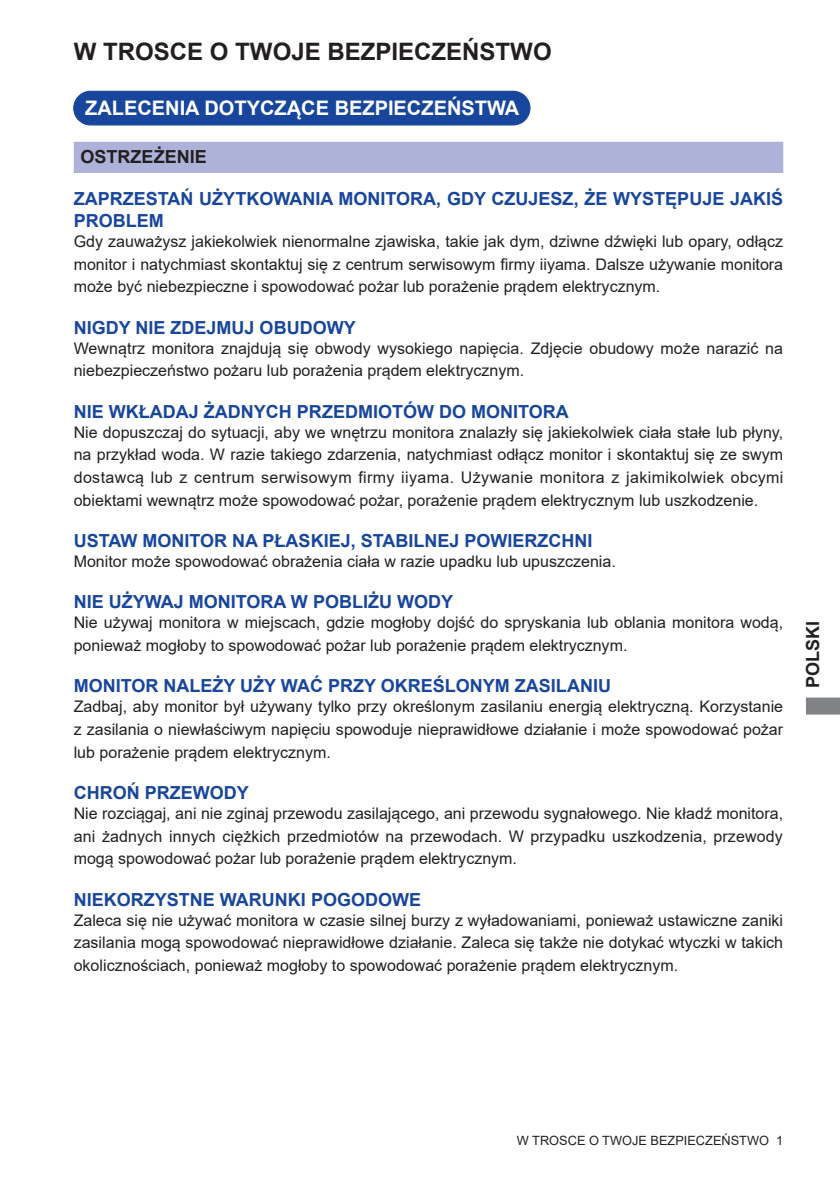
<style>
.page{position:relative;width:840px;height:1191px;background:#fff}
.page>*{position:absolute;margin:0;border:0;box-sizing:border-box;transform-origin:0 0}
.t1{font:700 24px "Arial";color:#231f20}
.t2{font:700 20px "Arial";color:#fff}
.t3{font:700 18px/21.6px "Arial";color:#18469d}
.t4{font:700 18px "Arial";color:#231f20}
.t5{font:16px/22.6px "Arial";color:#231f20;text-align:justify}
.t6{font:12.8px "Arial";color:#231f20}
</style>
<div class="page">
<svg style="left:806px;top:697px;width:33px;height:17px"></svg>
<div style="left:74px;top:142px;width:708px;height:31px;background:#aeb2d8"></div>
<div style="left:74px;top:91px;width:455px;height:34px;background:#18469d;border-radius:17px"></div>
<div style="left:73px;top:91px;width:457px;height:34px;border:1px solid #18469d;border-radius:17px"></div>
<h1 class="t1" style="left:74px;top:35px;width:479px">W TROSCE O TWOJE BEZPIECZEŃSTWO</h1>
<p class="t2" style="left:85px;top:94px;width:435px">ZALECENIA DOTYCZĄCE BEZPIECZEŃSTWA</p>
<p class="t4" style="left:80px;top:144px;width:128px">OSTRZEŻENIE</p>
<p class="t3" style="left:74px;top:188px;width:710px">ZAPRZESTAŃ UŻYTKOWANIA MONITORA, GDY CZUJESZ, ŻE WYSTĘPUJE JAKIŚ<br>PROBLEM</p>
<p class="t5" style="left:74px;top:230px;width:710px">Gdy zauważysz jakiekolwiek nienormalne zjawiska, takie jak dym, dziwne dźwięki lub opary, odłącz monitor i natychmiast skontaktuj się z centrum serwisowym firmy iiyama. Dalsze używanie monitora może być niebezpieczne i spowodować pożar lub porażenie prądem elektrycznym.</p>
<p class="t3" style="left:74px;top:317px;width:283px">NIGDY NIE ZDEJMUJ OBUDOWY</p>
<p class="t5" style="left:74px;top:336px;width:710px">Wewnątrz monitora znajdują się obwody wysokiego napięcia. Zdjęcie obudowy może narazić na niebezpieczeństwo pożaru lub porażenia prądem elektrycznym.</p>
<p class="t3" style="left:74px;top:401px;width:496px">NIE WKŁADAJ ŻADNYCH PRZEDMIOTÓW DO MONITORA</p>
<p class="t5" style="left:74px;top:420px;width:710px">Nie dopuszczaj do sytuacji, aby we wnętrzu monitora znalazły się jakiekolwiek ciała stałe lub płyny, na przykład woda. W razie takiego zdarzenia, natychmiast odłącz monitor i skontaktuj się ze swym dostawcą lub z centrum serwisowym firmy iiyama. Używanie monitora z jakimikolwiek obcymi obiektami wewnątrz może spowodować pożar, porażenie prądem elektrycznym lub uszkodzenie.</p>
<p class="t3" style="left:74px;top:530px;width:520px">USTAW MONITOR NA PŁASKIEJ, STABILNEJ POWIERZCHNI</p>
<p class="t5" style="left:74px;top:550px;width:543px">Monitor może spowodować obrażenia ciała w razie upadku lub upuszczenia.</p>
<p class="t3" style="left:74px;top:591px;width:381px">NIE UŻYWAJ MONITORA W POBLIŻU WODY</p>
<p class="t5" style="left:74px;top:611px;width:710px">Nie używaj monitora w miejscach, gdzie mogłoby dojść do spryskania lub oblania monitora wodą, ponieważ mogłoby to spowodować pożar lub porażenie prądem elektrycznym.</p>
<p class="t3" style="left:74px;top:675px;width:538px">MONITOR NALEŻY UŻY WAĆ PRZY OKREŚLONYM ZASILANIU</p>
<p class="t5" style="left:74px;top:695px;width:710px">Zadbaj, aby monitor był używany tylko przy określonym zasilaniu energią elektryczną. Korzystanie z zasilania o niewłaściwym napięciu spowoduje nieprawidłowe działanie i może spowodować pożar lub porażenie prądem elektrycznym.</p>
<p class="t3" style="left:74px;top:782px;width:176px">CHROŃ PRZEWODY</p>
<p class="t5" style="left:74px;top:802px;width:710px">Nie rozciągaj, ani nie zginaj przewodu zasilającego, ani przewodu sygnałowego. Nie kładź monitora, ani żadnych innych ciężkich przedmiotów na przewodach. W przypadku uszkodzenia, przewody mogą spowodować pożar lub porażenie prądem elektrycznym.</p>
<p class="t3" style="left:74px;top:888px;width:349px">NIEKORZYSTNE WARUNKI POGODOWE</p>
<p class="t5" style="left:74px;top:908px;width:710px">Zaleca się nie używać monitora w czasie silnej burzy z wyładowaniami, ponieważ ustawiczne zaniki zasilania mogą spowodować nieprawidłowe działanie. Zaleca się także nie dotykać wtyczki w takich okolicznościach, ponieważ mogłoby to spowodować porażenie prądem elektrycznym.</p>
<p class="t4" style="left:799px;top:688px;width:69px;rotate:-90deg">POLSKI</p>
<p class="t6" style="left:516px;top:1131px;width:268px">W TROSCE O TWOJE BEZPIECZEŃSTWO 1</p>
</div>
